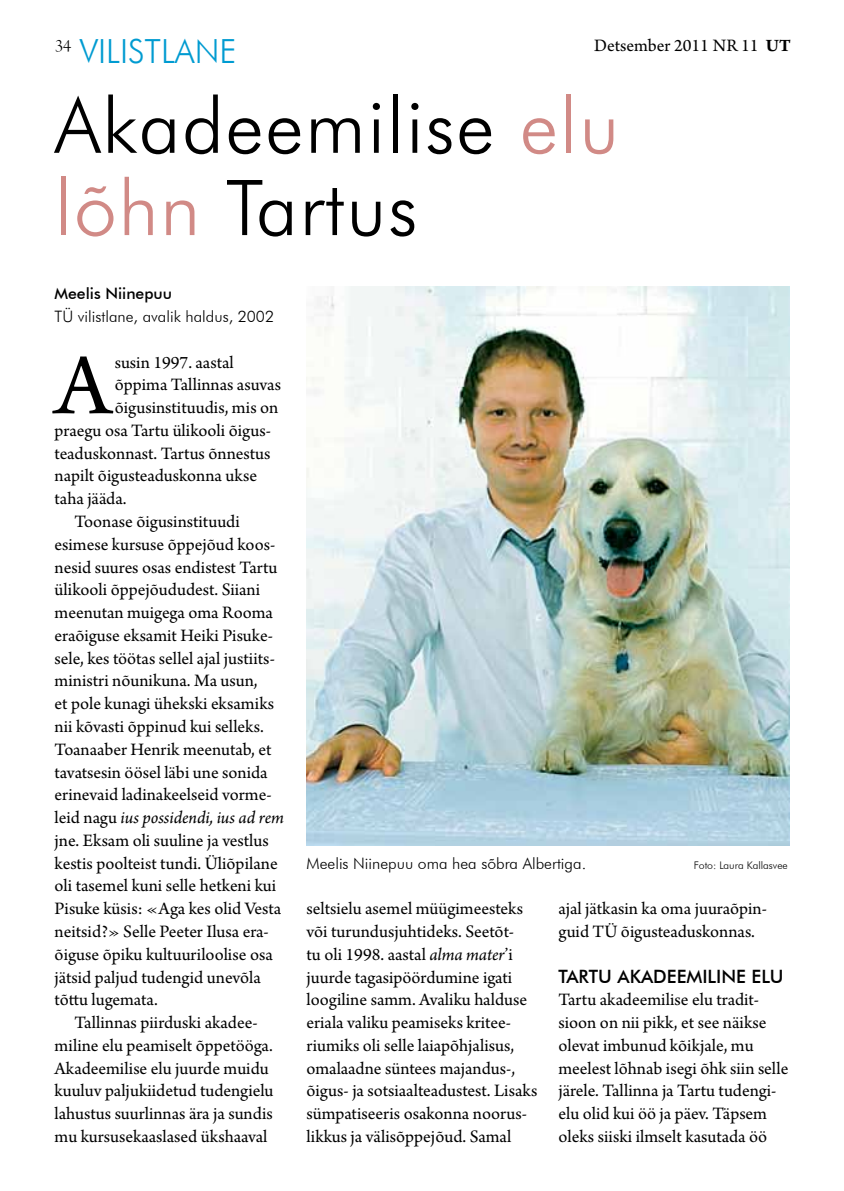
<style>
.page{position:relative;width:844px;height:1191px;background:#fff}
.page>*{position:absolute;margin:0;border:0;box-sizing:border-box;transform-origin:0 0}
.t1{font:92.05px "Arno Pro";color:#000}
.t2{font:300 77px/82.2px "Futura BT";letter-spacing:.02em;color:#000}
.t3{font:300 33.25px "Futura BT";color:#009bd1}
.t4{font:18.38px/22.8px "Arno Pro";color:#000}
.t5{font:italic 18.38px "Arno Pro";letter-spacing:-.005em;color:#000}
.t6{font:500 18.38px "Futura BT";color:#000}
.t7{font:18.38px "Arno Pro Light Display";color:#000}
.t8{font:300 15.75px "Futura BT";color:#000}
.t9{font:500 15.75px "Futura BT";color:#000}
.t10{font:300 10.5px "Futura BT";color:#000}
.s1{font-weight:700}
.s2{color:#d18a86}
.s3{font-style:normal}
.s4{font-style:italic}
</style>
<div class="page">
<img style="left:306px;top:286px;width:483px;height:560px">
<h3 class="t3" style="left:80px;top:31px;width:17px">vilistlane</h3>
<p class="t7" style="left:55px;top:35px;width:18px">34</p>
<p class="t4" style="left:594px;top:35px;width:198px">Detsember 2011 nr 11 <span class="s1">UT</span></p>
<h2 class="t2" style="left:55px;top:84px;width:566px">Akadeemilise <span class="s2">elu lõhn</span> Tartus</h2>
<p class="t9" style="left:55px;top:284px;width:119px">Meelis N iinepuu</p>
<p class="t8" style="left:55px;top:307px;width:221px">TÜ vilistlane, avalik haldus, 2002</p>
<h1 class="t1" style="left:55px;top:333px;width:58px">A</h1>
<p class="t4" style="left:115px;top:352px;width:120px">susin 1997. aastal</p>
<p class="t4" style="left:115px;top:374px;width:168px">õppima Tallinnas asuvas</p>
<p class="t4" style="left:115px;top:397px;width:165px">õigusinstituudis, mis on</p>
<p class="t4" style="left:55px;top:420px;width:218px">praegu osa Tartu ülikooli õigus-</p>
<p class="t4" style="left:55px;top:443px;width:217px">teaduskonnast. Tartus õnnestus</p>
<p class="t4" style="left:55px;top:465px;width:204px">napilt õigusteaduskonna ukse</p>
<p class="t4" style="left:55px;top:488px;width:74px">taha jääda.</p>
<p class="t4" style="left:74px;top:511px;width:167px">Toonase õigusinstituudi</p>
<p class="t4" style="left:55px;top:534px;width:222px">esimese kursuse õppejõud koos-</p>
<p class="t4" style="left:55px;top:556px;width:224px">nesid suures osas endistest Tartu</p>
<p class="t4" style="left:55px;top:579px;width:207px">ülikooli õppejõududest. Siiani</p>
<p class="t4" style="left:55px;top:602px;width:220px">meenutan muigega oma Rooma</p>
<p class="t4" style="left:55px;top:625px;width:220px">eraõiguse eksamit Heiki Pisuke-</p>
<p class="t4" style="left:55px;top:648px;width:222px">sele, kes töötas sellel ajal justiits-</p>
<p class="t4" style="left:55px;top:670px;width:204px">ministri nõunikuna. Ma usun,</p>
<p class="t4" style="left:55px;top:693px;width:221px">et pole kunagi ühekski eksamiks</p>
<p class="t4" style="left:55px;top:716px;width:211px">nii kõvasti õppinud kui selleks.</p>
<p class="t4" style="left:55px;top:739px;width:218px">Toanaaber Henrik meenutab, et</p>
<p class="t4" style="left:55px;top:761px;width:214px">tavatsesin öösel läbi une sonida</p>
<p class="t4" style="left:55px;top:784px;width:218px">erinevaid ladinakeelseid vorme-</p>
<p class="t5" style="left:55px;top:807px;width:231px"><span class="s3">leid nagu</span> ius possidendi, ius ad rem</p>
<p class="t4" style="left:55px;top:830px;width:216px">jne. Eksam oli suuline ja vestlus</p>
<p class="t4" style="left:55px;top:852px;width:224px">kestis poolteist tundi. Üliõpilane</p>
<p class="t4" style="left:55px;top:875px;width:223px">oli tasemel kuni selle hetkeni kui</p>
<p class="t4" style="left:55px;top:898px;width:228px">Pisuke küsis: «Aga kes olid Vesta</p>
<p class="t4" style="left:55px;top:921px;width:216px">neitsid?» Selle Peeter Ilusa era-</p>
<p class="t4" style="left:55px;top:943px;width:220px">õiguse õpiku kultuuriloolise osa</p>
<p class="t4" style="left:55px;top:966px;width:208px">jätsid paljud tudengid unevõla</p>
<p class="t4" style="left:55px;top:989px;width:105px">tõttu lugemata.</p>
<p class="t4" style="left:74px;top:1012px;width:185px">Tallinnas piirduski akadee-</p>
<p class="t4" style="left:55px;top:1035px;width:220px">miline elu peamiselt õppetööga.</p>
<p class="t4" style="left:55px;top:1057px;width:216px">Akadeemilise elu juurde muidu</p>
<p class="t4" style="left:55px;top:1080px;width:220px">kuuluv paljukiidetud tudengielu</p>
<p class="t4" style="left:55px;top:1103px;width:220px">lahustus suurlinnas ära ja sundis</p>
<p class="t4" style="left:55px;top:1126px;width:214px">mu kursusekaaslased ükshaaval</p>
<p class="t8" style="left:306px;top:853px;width:281px">Meelis Niinepuu oma hea sõbra Albertiga.</p>
<p class="t10" style="left:693px;top:858px;width:95px">Foto: Laura Kallasvee</p>
<p class="t4" style="left:306px;top:898px;width:232px">seltsielu asemel müügimeesteks või turundusjuhtideks. Seetõt-<br>tu oli 1998. aastal <span class="s4">alma mater</span>’i juurde tagasipöördumine igati loogiline samm. Avaliku halduse eriala valiku peamiseks kritee&shy;riumiks oli selle laiapõhjalisus, omalaadne süntees majandus-, õigus- ja sotsiaalteadustest. Lisaks sümpatiseeris osakonna noorus&shy;likkus ja välisõppejõud. Samal</p>
<p class="t4" style="left:558px;top:898px;width:210px">ajal jätkasin ka oma juuraõpin&shy;guid TÜ õigusteaduskonnas.</p>
<p class="t6" style="left:558px;top:964px;width:226px">Tartu akad eemiline elu</p>
<p class="t4" style="left:558px;top:989px;width:231px">Tartu akadeemilise elu tradit&shy;sioon on nii pikk, et see näikse olevat imbunud kõikjale, mu meelest lõhnab isegi õhk siin selle järele. Tallinna ja Tartu tudengi&shy;elu olid kui öö ja päev. Täpsem oleks siiski ilmselt kasutada öö</p>
</div>
